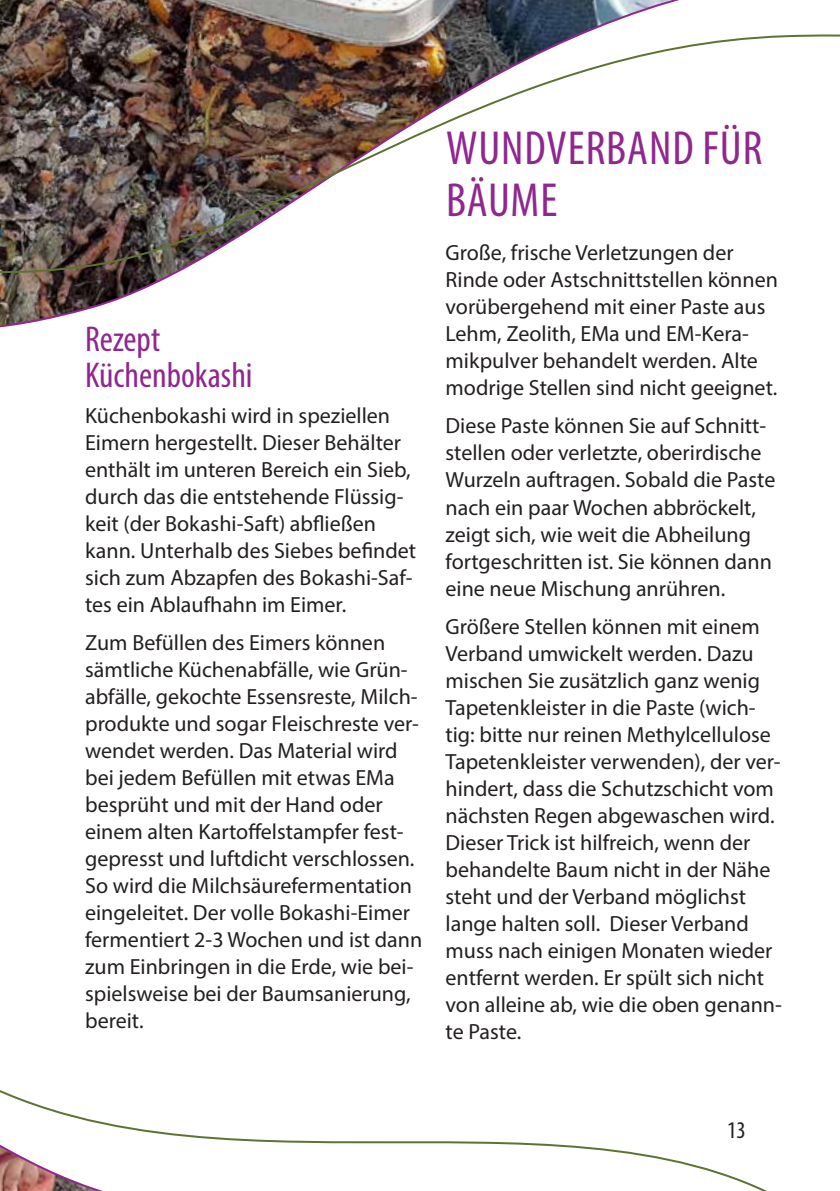
<style>
.page{position:relative;width:840px;height:1191px;background:#fff}
.page>*{position:absolute;margin:0;border:0;box-sizing:border-box;transform-origin:0 0}
.t1{font:condensed 48px/52px "Myriad Pro";letter-spacing:.02em;color:#8f278f}
.t2{font:condensed 36px/36px "Myriad Pro";color:#8f278f}
.t3{font:condensed 24px "Myriad Pro";color:#231f20}
.t4{font:22px/27px "Myriad Pro";color:#231f20}
</style>
<div class="page">
<svg style="left:0;top:1090px;width:767px;height:101px"></svg>
<img style="left:0;top:292px;width:137px;height:36px">
<img style="left:0;top:0;width:839px;height:292px">
<h2 class="t2" style="left:85px;top:321px;width:169px">Rezept<br>Küchenbokashi</h2>
<p class="t4" style="left:85px;top:401px;width:332px">Küchenbokashi wird in speziellen Eimern hergestellt. Dieser Behälter enthält im unteren Bereich ein Sieb, durch das die entstehende Flüssig&shy;keit (der Bokashi-Saft) abfließen kann. Unterhalb des Siebes befindet sich zum Abzapfen des Bokashi-Saf&shy;tes ein Ablaufhahn im Eimer.</p>
<p class="t4" style="left:85px;top:629px;width:338px">Zum Befüllen des Eimers können sämtliche Küchenabfälle, wie Grün&shy;abfälle, gekochte Essensreste, Milch&shy;produkte und sogar Fleischreste ver&shy;wendet werden. Das Material wird bei jedem Befüllen mit etwas EMa besprüht und mit der Hand oder einem alten Kartoffelstampfer fest&shy;gepresst und luftdicht verschlossen.<br>So wird die Milchsäurefermentation eingeleitet. Der volle Bokashi-Eimer fermentiert 2-3 Wochen und ist dann zum Einbringen in die Erde, wie bei&shy;spielsweise bei der Baumsanierung, bereit.</p>
<h1 class="t1" style="left:446px;top:122px;width:318px">WUNDVERBAND FÜR<br>BÄUME</h1>
<p class="t4" style="left:445px;top:239px;width:334px">Große, frische Verletzungen der Rinde oder Astschnittstellen können vorübergehend mit einer Paste aus Lehm, Zeolith, EMa und EM-Kera&shy;mikpulver behandelt werden. Alte modrige Stellen sind nicht geeignet.</p>
<p class="t4" style="left:445px;top:412px;width:331px">Diese Paste können Sie auf Schnitt&shy;stellen oder verletzte, oberirdische Wurzeln auftragen. Sobald die Paste nach ein paar Wochen abbröckelt, zeigt sich, wie weit die Abheilung fortgeschritten ist. Sie können dann eine neue Mischung anrühren.</p>
<p class="t4" style="left:445px;top:612px;width:337px">Größere Stellen können mit einem Verband umwickelt werden. Dazu mischen Sie zusätzlich ganz wenig Tapetenkleister in die Paste (wich&shy;tig: bitte nur reinen Methylcellulose Tapetenkleister verwenden), der ver&shy;hindert, dass die Schutzschicht vom nächsten Regen abgewaschen wird.<br>Dieser Trick ist hilfreich, wenn der behandelte Baum nicht in der Nähe steht und der Verband möglichst lange halten soll. Dieser Verband muss nach einigen Monaten wieder entfernt werden. Er spült sich nicht von alleine ab, wie die oben genann&shy;te Paste.</p>
<p class="t3" style="left:726px;top:1115px;width:20px">13</p>
</div>
